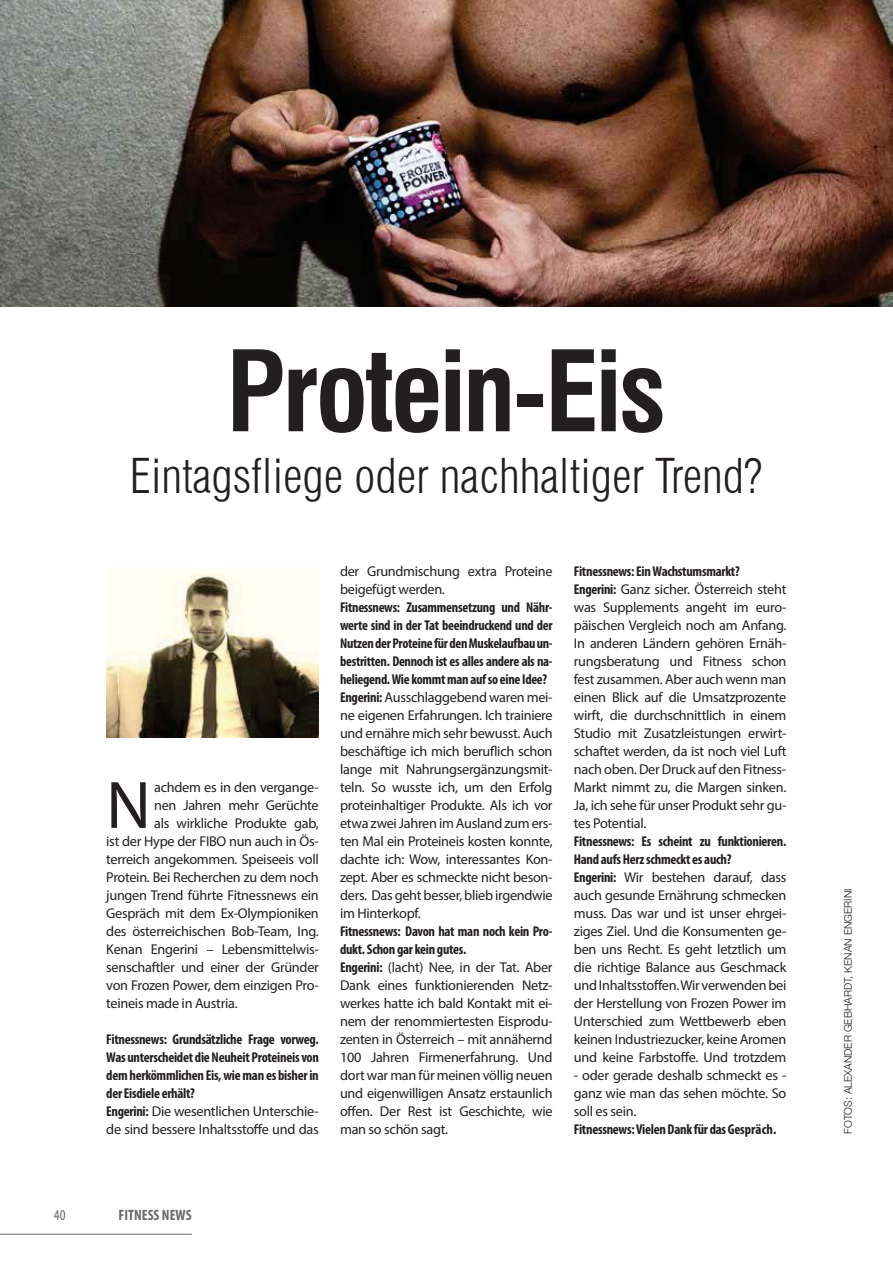
<style>
.page{position:relative;width:893px;height:1263px;background:#fff}
.page>*{position:absolute;margin:0;border:0;box-sizing:border-box;transform-origin:0 0}
.t1{font:700 condensed 108.9px "Swiss 721 BT";letter-spacing:-.03em;color:#231f20}
.t2{font:67.65px "Myriad Pro";color:#231f20}
.t3{font:300 condensed 46.8px "Swiss 721 BT";color:#231f20}
.t4{font:700 condensed 15px "Myriad Pro";color:#6a6968}
.t5{font:condensed 15px "Myriad Pro";color:#6a6968}
.t6{font:14.25px/18px "Myriad Pro";letter-spacing:-.02em;color:#231f20}
.t7{font:700 condensed 14.25px/18px "Myriad Pro";letter-spacing:-.02em;color:#231f20}
.t8{font:300 10.5px "Helvetica Neue";color:#231f20}
.s1{font-weight:400;font-stretch:normal}
.s2{font-weight:700;font-stretch:condensed}
</style>
<div class="page">
<hr style="left:0;top:1234px;width:192px;height:1px;background:#6a6968">
<img style="left:0;top:0;width:893px;height:306px">
<img style="left:106px;top:567px;width:213px;height:171px">
<h1 class="t1" style="left:226px;top:326px;width:442px">Protein-Eis</h1>
<h3 class="t3" style="left:130px;top:448px;width:634px">Eintagsfliege oder nachhaltiger Trend?</h3>
<h2 class="t2" style="left:106px;top:779px;width:46px">N</h2>
<p class="t6" style="left:154px;top:779px;width:166px">achdem es in den vergange-</p>
<p class="t6" style="left:154px;top:797px;width:166px">nen Jahren mehr Gerüchte</p>
<p class="t6" style="left:154px;top:815px;width:166px">als wirkliche Produkte gab,</p>
<p class="t6" style="left:106px;top:833px;width:214px">ist der Hype der FIBO nun auch in Ös-</p>
<p class="t6" style="left:106px;top:851px;width:214px">terreich angekommen. Speiseeis voll</p>
<p class="t6" style="left:106px;top:869px;width:214px">Protein. Bei Recherchen zu dem noch</p>
<p class="t6" style="left:106px;top:887px;width:214px">jungen Trend führte Fitnessnews ein</p>
<p class="t6" style="left:106px;top:905px;width:214px">Gespräch mit dem Ex-Olympioniken</p>
<p class="t6" style="left:106px;top:923px;width:214px">des österreichischen Bob-Team, Ing.</p>
<p class="t6" style="left:106px;top:941px;width:214px">Kenan Engerini – Lebensmittelwis-</p>
<p class="t6" style="left:106px;top:959px;width:214px">senschaftler und einer der Gründer</p>
<p class="t6" style="left:106px;top:977px;width:214px">von Frozen Power, dem einzigen Pro-</p>
<p class="t6" style="left:106px;top:995px;width:133px">teineis made in Austria.</p>
<p class="t7" style="left:106px;top:1031px;width:214px">Fitnessnews: Grundsätzliche Frage vorweg.<br>Was unterscheidet die Neuheit Proteineis von dem herkömmlichen Eis, wie man es bisher in der Eisdiele erhält?<br>Engerini: <span class="s1">Die wesentlichen Unterschie&shy;de sind bessere Inhaltsstoffe und das</span></p>
<p class="t6" style="left:340px;top:563px;width:214px">der Grundmischung extra Proteine beigefügt werden.</p>
<p class="t6" style="left:340px;top:599px;width:214px"><span class="s2">Fitnessnews: Zusammensetzung und Nähr&shy;werte sind in der Tat beeindruckend und der Nutzen der Proteine für den Muskelaufbau un&shy;bestritten. Dennoch ist es alles andere als na&shy;heliegend. Wie kommt man auf so eine Idee?<br>Engerini:</span> Ausschlaggebend waren mei&shy;ne eigenen Erfahrungen. Ich trainiere und ernähre mich sehr bewusst. Auch beschäftige ich mich beruflich schon lange mit Nahrungsergänzungsmit&shy;teln. So wusste ich, um den Erfolg proteinhaltiger Produkte. Als ich vor etwa zwei Jahren im Ausland zum ers&shy;ten Mal ein Proteineis kosten konnte, dachte ich: Wow, interessantes Kon&shy;zept. Aber es schmeckte nicht beson&shy;ders. Das geht besser, blieb irgendwie im Hinterkopf.</p>
<p class="t6" style="left:340px;top:923px;width:214px"><span class="s2">Fitnessnews: Davon hat man noch kein Pro&shy;dukt. Schon gar kein gutes.<br>Engerini:</span> (lacht) Nee, in der Tat. Aber Dank eines funktionierenden Netz&shy;werkes hatte ich bald Kontakt mit ei&shy;nem der renommiertesten Eisprodu&shy;zenten in Österreich – mit annähernd 100 Jahren Firmenerfahrung. Und dort war man für meinen völlig neuen und eigenwilligen Ansatz erstaunlich offen. Der Rest ist Geschichte, wie man so schön sagt.</p>
<p class="t6" style="left:574px;top:563px;width:214px"><span class="s2">Fitnessnews: Ein Wachstumsmarkt?<br>Engerini:</span> Ganz sicher. Österreich steht was Supplements angeht im euro&shy;päischen Vergleich noch am Anfang.<br>In anderen Ländern gehören Ernäh&shy;rungsberatung und Fitness schon fest zusammen. Aber auch wenn man einen Blick auf die Umsatzprozente wirft, die durchschnittlich in einem Studio mit Zusatzleistungen erwirt&shy;schaftet werden, da ist noch viel Luft nach oben. Der Druck auf den Fitness-Markt nimmt zu, die Margen sinken.<br>Ja, ich sehe für unser Produkt sehr gu&shy;tes Potential.</p>
<p class="t6" style="left:574px;top:833px;width:214px"><span class="s2">Fitnessnews: Es scheint zu funktionieren.<br>Hand aufs Herz schmeckt es auch?<br>Engerini:</span> Wir bestehen darauf, dass auch gesunde Ernährung schmecken muss. Das war und ist unser ehrgei&shy;ziges Ziel. Und die Konsumenten ge&shy;ben uns Recht. Es geht letztlich um die richtige Balance aus Geschmack und Inhaltsstoffen. Wir verwenden bei der Herstellung von Frozen Power im Unterschied zum Wettbewerb eben keinen Industriezucker, keine Aromen und keine Farbstoffe. Und trotzdem</p>
<p class="t6" style="left:574px;top:1067px;width:214px;text-align:justify">- oder gerade deshalb schmeckt es - ganz wie man das sehen möchte. So soll es sein.</p>
<p class="t7" style="left:574px;top:1121px;width:204px">Fitnessnews: Vielen Dank für das Gespräch.</p>
<p class="t5" style="left:54px;top:1206px;width:13px">40</p>
<p class="t4" style="left:119px;top:1209px;width:75px">FITNESS NEWS</p>
<p class="t8" style="left:842px;top:1134px;width:246px;rotate:-90deg">FOTOS: ALEXANDER GEBHARDT, KENAN ENGERINI</p>
</div>
